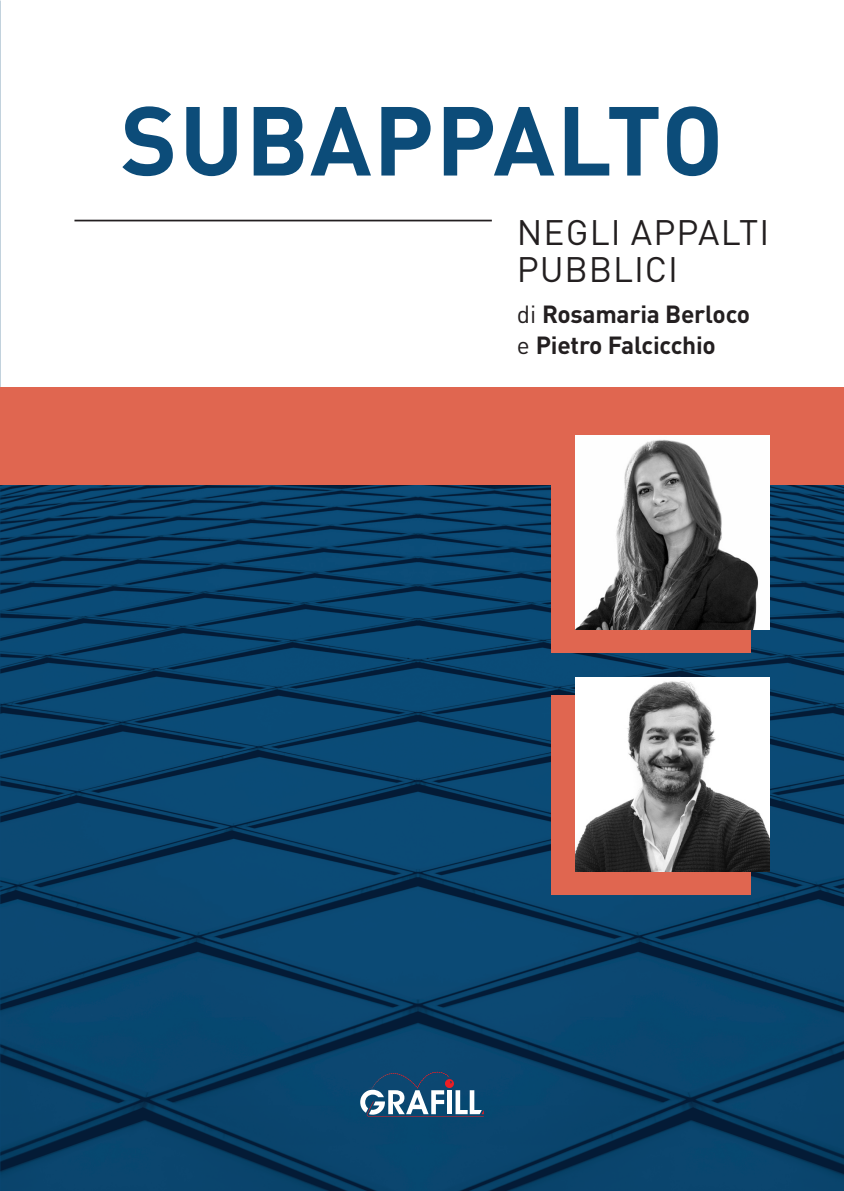
<style>
.page{position:relative;width:844px;height:1191px;background:#fff}
.page>*{position:absolute;margin:0;border:0;box-sizing:border-box;transform-origin:0 0}
.t1{font:700 96.25px "DIN Pro";letter-spacing:.02em;color:#0c4c79}
.t2{font:35px/36.8px "DIN Pro";letter-spacing:.025em;color:#231f20}
.t3{font:700 24.5px "DIN Pro";letter-spacing:-.01em;color:#231f20}
.s1{font-weight:400}
</style>
<div class="page">
<img style="left:0;top:484px;width:843px;height:707px">
<div style="left:0;top:387px;width:843px;height:97px;background:#e06650"></div>
<hr style="left:74px;top:220px;width:417px;height:1px;background:#231f20">
<div style="left:551px;top:695px;width:199px;height:199px;background:#e06650"></div>
<img style="left:575px;top:677px;width:194px;height:194px">
<div style="left:551px;top:453px;width:199px;height:199px;background:#e06650"></div>
<img style="left:575px;top:435px;width:194px;height:194px">
<svg style="left:360px;top:1071px;width:123px;height:45px"></svg>
<p class="t1" style="left:120px;top:60px;width:604px">SUBAPPALTO</p>
<p class="t2" style="left:516px;top:210px;width:254px">NEGLI APPALTI<br>PUBBLICI</p>
<p class="t3" style="left:516px;top:294px;width:235px"><span class="s1">di</span> Rosamaria Berloco</p>
<p class="t3" style="left:516px;top:325px;width:200px"><span class="s1">e</span> Pietro Falcicchio</p>
</div>
